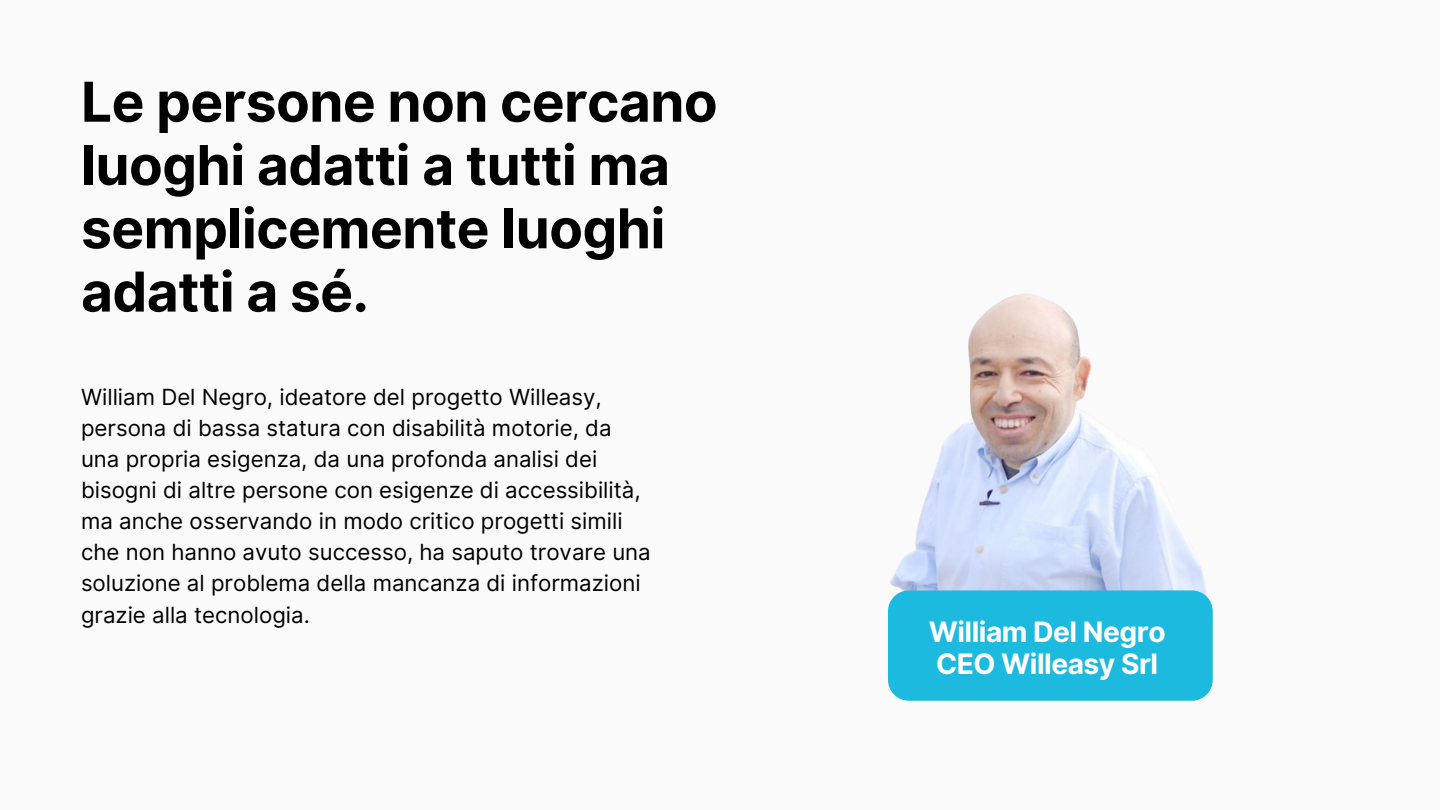
<style>
.page{position:relative;width:1440px;height:810px;background:#fafafa}
.page>*{position:absolute;margin:0;border:0;box-sizing:border-box;transform-origin:0 0}
.t1{font:700 55px/63.3px "Inter";letter-spacing:-.01em;color:#000}
.t2{font:700 28.2px/31.7px "Inter";letter-spacing:-.015em;color:#fff}
.t3{font:22.3px/31.1px "Inter";color:#000}
</style>
<div class="page">
<img style="left:888px;top:294px;width:320px;height:312px">
<div style="left:888px;top:590px;width:325px;height:111px;background:#1dbadf;border-radius:21px"></div>
<h1 class="t1" style="left:81px;top:70px;width:638px">Le persone non cercano luoghi adatti a tutti ma semplicemente luoghi adatti a sé.</h1>
<p class="t3" style="left:81px;top:381px;width:571px">William Del Negro, ideatore del progetto Willeasy, persona di bassa statura con disabilità motorie, da una propria esigenza, da una profonda analisi dei bisogni di altre persone con esigenze di accessibilità, ma anche osservando in modo critico progetti simili che non hanno avuto successo, ha saputo trovare una soluzione al problema della mancanza di informazioni grazie alla tecnologia.</p>
<p class="t2" style="left:929px;top:616px;width:238px">William Del Negro<br>CEO Willeasy Srl</p>
</div>
